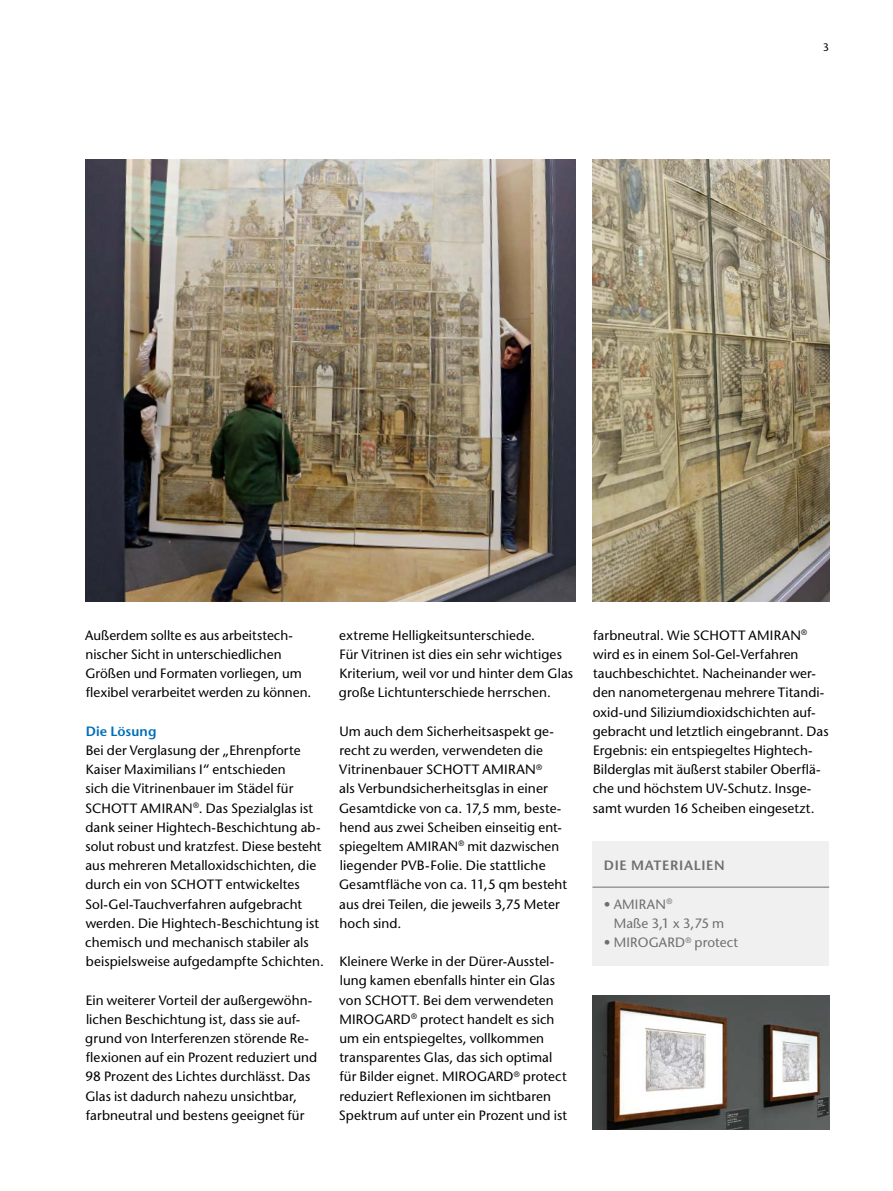
<style>
.page{position:relative;width:893px;height:1191px;background:#fff}
.page>*{position:absolute;margin:0;border:0;box-sizing:border-box;transform-origin:0 0}
.t1{font:500 13.5px/19.2px "Stone Sans Std";letter-spacing:.005em;color:#000}
.t2{font:500 13.5px/19.2px "Stone Sans Std";letter-spacing:.015em;color:#6f6f6e}
.t3{font:600 13.5px "Stone Sans Std";letter-spacing:.05em;color:#6f6f6e}
.t4{font:600 13.5px "Stone Sans Std";letter-spacing:.01em;color:#006db8}
.t5{font:500 10.8px "Stone Sans Std";color:#000}
</style>
<div class="page">
<img style="left:85px;top:159px;width:490px;height:442px">
<img style="left:592px;top:159px;width:237px;height:442px">
<img style="left:592px;top:995px;width:237px;height:134px">
<div style="left:592px;top:841px;width:237px;height:125px;background:#f0f0f0"></div>
<hr style="left:592px;top:887px;width:237px;height:1px;background:#6f6f6e">
<p class="t5" style="left:823px;top:40px;width:8px">3</p>
<p class="t1" style="left:85px;top:625px;width:228px">Außerdem sollte es aus arbeitstech&shy;nischer Sicht in unterschiedlichen Größen und Formaten vorliegen, um flexibel verarbeitet werden zu können.</p>
<p class="t4" style="left:86px;top:723px;width:72px">Die Lösung</p>
<p class="t1" style="left:85px;top:740px;width:240px">Bei der Verglasung der „Ehrenpforte Kaiser Maximilians I“ entschieden<br>sich die Vitrinenbauer im Städel für SCHOTT AMIRAN<sup>®</sup>. Das Spezialglas ist dank seiner Hightech-Beschichtung ab&shy;solut robust und kratzfest. Diese besteht aus mehreren Metalloxidschichten, die durch ein von SCHOTT entwickeltes Sol-Gel-Tauchverfahren aufgebracht werden. Die Hightech-Beschichtung ist chemisch und mechanisch stabiler als beispielsweise aufgedampfte Schichten.</p>
<p class="t1" style="left:85px;top:990px;width:233px">Ein weiterer Vorteil der außergewöhn&shy;lichen Beschichtung ist, dass sie auf&shy;grund von Interferenzen störende Re&shy;flexionen auf ein Prozent reduziert und 98 Prozent des Lichtes durchlässt. Das Glas ist dadurch nahezu unsichtbar, farbneutral und bestens geeignet für</p>
<p class="t1" style="left:339px;top:625px;width:236px">extreme Helligkeitsunterschiede.<br>Für Vitrinen ist dies ein sehr wichtiges Kriterium, weil vor und hinter dem Glas große Lichtunterschiede herrschen.</p>
<p class="t1" style="left:339px;top:721px;width:229px">Um auch dem Sicherheitsaspekt ge&shy;recht zu werden, verwendeten die Vitrinenbauer SCHOTT AMIRAN<sup>®<br></sup>als Verbundsicherheitsglas in einer Gesamtdicke von ca. 17,5 mm, beste&shy;hend aus zwei Scheiben einseitig ent&shy;spiegeltem AMIRAN<sup>®</sup> mit dazwischen liegender PVB-Folie. Die stattliche Gesamtfläche von ca. 11,5 qm besteht aus drei Teilen, die jeweils 3,75 Meter hoch sind.</p>
<p class="t1" style="left:339px;top:952px;width:230px">Kleinere Werke in der Dürer-Ausstel&shy;lung kamen ebenfalls hinter ein Glas von SCHOTT. Bei dem verwendeten MIROGARD<sup>®</sup> protect handelt es sich um ein entspiegeltes, vollkommen transparentes Glas, das sich optimal für Bilder eignet. MIROGARD<sup>®</sup> protect reduziert Reflexionen im sichtbaren Spektrum auf unter ein Prozent und ist</p>
<p class="t1" style="left:593px;top:625px;width:237px">farbneutral. Wie SCHOTT AMIRAN<sup>® </sup>wird es in einem Sol-Gel-Verfahren tauchbeschichtet. Nacheinander wer&shy;den nanometergenau mehrere Titandi&shy;oxid-und Siliziumdioxidschichten auf&shy;gebracht und letztlich eingebrannt. Das Ergebnis: ein entspiegeltes Hightech-Bilderglas mit äußerst stabiler Oberflä&shy;che und höchstem UV-Schutz. Insge&shy;samt wurden 16 Scheiben eingesetzt.</p>
<p class="t3" style="left:604px;top:857px;width:122px">DIE MATERIALIEN</p>
<p class="t2" style="left:614px;top:894px;width:112px;text-indent:-10px">• AMIRAN<sup>®<br></sup>Maße 3,1 x 3,75 m</p>
<p class="t2" style="left:604px;top:932px;width:136px">• MIROGARD<sup>®</sup> protect</p>
</div>
